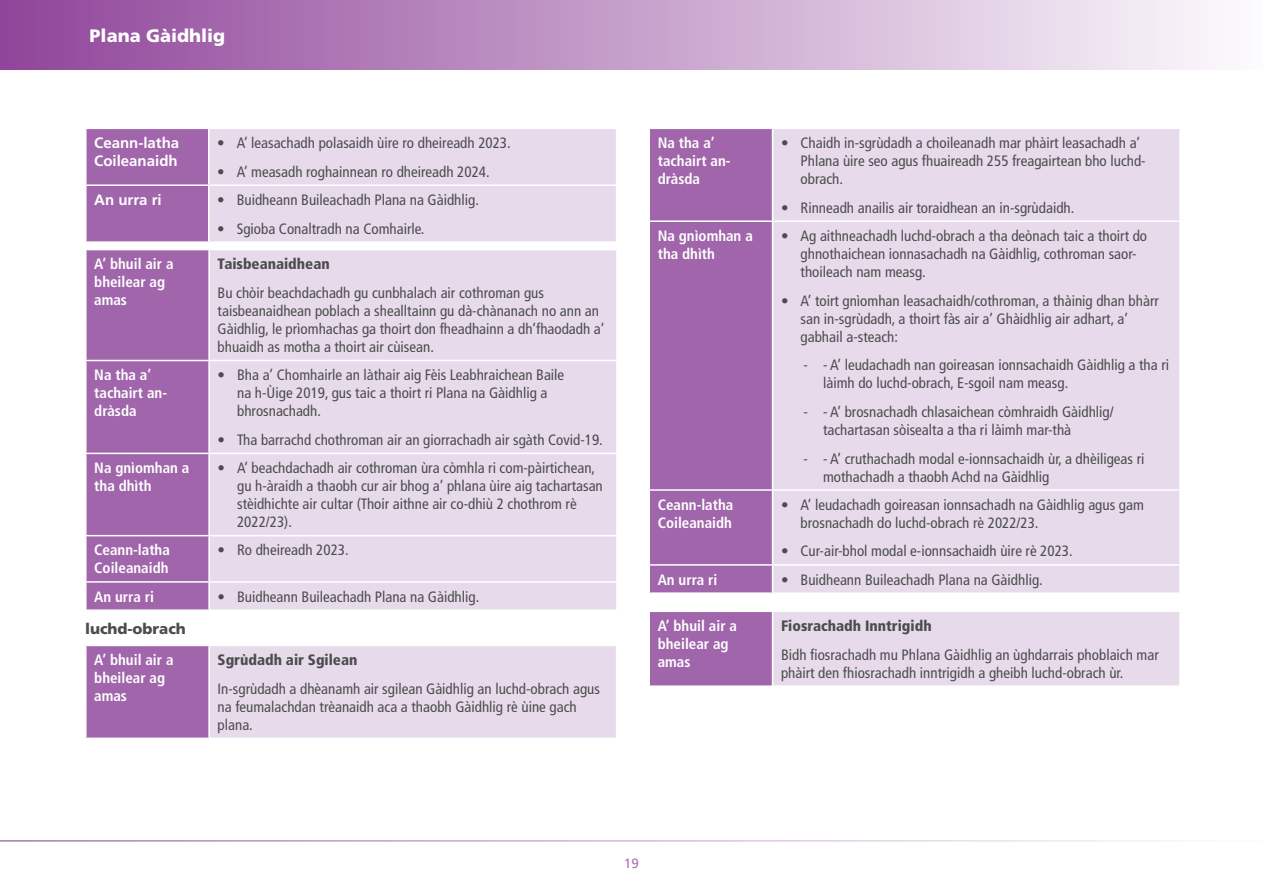
<style>
.page{position:relative;width:1263px;height:893px;background:#fff}
.page>*{position:absolute;margin:0;border:0;box-sizing:border-box;transform-origin:0 0}
.t1{font:900 18px "Frutiger LT Pro";color:#fff}
.Table_text{font:condensed 15px/18px "Frutiger LT Pro";color:#4b4c4d}
.Table_text-2{font:700 condensed 15px/18px "Frutiger LT Pro";color:#fff}
.Table_text-3{font:900 condensed 15px "Frutiger LT Pro";color:#4b4c4d}
.Table_text-4{font:700 15px/18px "Frutiger LT Pro";color:#fff}
.Sub_Heading{font:900 15px "Frutiger LT Pro";color:#4b4c4d}
.t2{font:13.5px "Frutiger LT Pro";color:#a975b2}
</style>
<div class="page">
<div style="left:0;top:0;width:1263px;height:69px;background:linear-gradient(to right,#8f4599,#fdfbfd)"></div>
<hr style="left:0;top:840px;width:1263px;height:1px;background:#8f4499">
<div style="left:87px;top:129px;width:121px;height:112px;background:#a065aa"></div>
<div style="left:209px;top:129px;width:407px;height:112px;background:#e7dbeb"></div>
<hr style="left:209px;top:184px;width:408px;height:2px;background:#fff">
<hr style="left:85px;top:184px;width:124px;height:2px;background:#fff">
<div style="left:87px;top:250px;width:121px;height:359px;background:#a065aa"></div>
<div style="left:210px;top:250px;width:406px;height:359px;background:#e7dbeb"></div>
<hr style="left:209px;top:360px;width:409px;height:1px;background:#fff">
<hr style="left:209px;top:453px;width:409px;height:1px;background:#fff">
<hr style="left:209px;top:535px;width:409px;height:1px;background:#fff">
<hr style="left:209px;top:581px;width:409px;height:2px;background:#fff">
<hr style="left:85px;top:360px;width:124px;height:1px;background:#fff">
<hr style="left:85px;top:453px;width:124px;height:1px;background:#fff">
<hr style="left:85px;top:535px;width:124px;height:1px;background:#fff">
<hr style="left:85px;top:581px;width:124px;height:2px;background:#fff">
<div style="left:86px;top:645px;width:123px;height:93px;background:#a065aa"></div>
<div style="left:209px;top:645px;width:408px;height:93px;background:#e7dbeb"></div>
<hr style="left:85px;top:645px;width:124px;height:1px;background:#fff">
<hr style="left:85px;top:646px;width:2px;height:92px;background:#fff">
<hr style="left:209px;top:645px;width:408px;height:1px;background:#fff">
<hr style="left:208px;top:646px;width:2px;height:92px;background:#fff">
<hr style="left:616px;top:646px;width:1px;height:92px;background:#fff">
<div style="left:650px;top:129px;width:122px;height:463px;background:#a065aa"></div>
<div style="left:773px;top:129px;width:406px;height:463px;background:#e7dbeb"></div>
<hr style="left:648px;top:220px;width:124px;height:2px;background:#fff">
<hr style="left:648px;top:489px;width:124px;height:2px;background:#fff">
<hr style="left:648px;top:564px;width:124px;height:2px;background:#fff">
<hr style="left:772px;top:220px;width:409px;height:2px;background:#fff">
<hr style="left:772px;top:489px;width:409px;height:2px;background:#fff">
<hr style="left:772px;top:564px;width:409px;height:2px;background:#fff">
<div style="left:649px;top:611px;width:123px;height:75px;background:#a065aa"></div>
<div style="left:772px;top:611px;width:408px;height:75px;background:#e7dbeb"></div>
<hr style="left:648px;top:611px;width:124px;height:1px;background:#fff">
<hr style="left:648px;top:612px;width:2px;height:73px;background:#fff">
<hr style="left:648px;top:685px;width:124px;height:2px;background:#fff">
<hr style="left:772px;top:611px;width:409px;height:1px;background:#fff">
<hr style="left:772px;top:612px;width:1px;height:73px;background:#fff">
<hr style="left:1179px;top:612px;width:2px;height:73px;background:#fff">
<hr style="left:772px;top:685px;width:409px;height:2px;background:#fff">
<p class="t1" style="left:90px;top:25px;width:137px">Plana Gàidhlig</p>
<p class="Table_text-4" style="left:94px;top:134px;width:87px">Ceann-latha<br>Coileanaidh</p>
<p class="Table_text" style="left:217px;top:134px;width:295px">• A’ leasachadh polasaidh ùire ro dheireadh 2023.</p>
<p class="Table_text" style="left:217px;top:163px;width:274px">• A’ measadh roghainnean ro dheireadh 2024.</p>
<p class="Table_text-4" style="left:94px;top:191px;width:69px">An urra ri</p>
<p class="Table_text" style="left:217px;top:191px;width:263px">• Buidheann Buileachadh Plana na Gàidhlig.</p>
<p class="Table_text" style="left:217px;top:219px;width:209px">• Sgioba Conaltradh na Comhairle.</p>
<p class="Table_text-2" style="left:94px;top:255px;width:81px">A’ bhuil air a bheilear ag amas</p>
<p class="Table_text-3" style="left:218px;top:255px;width:114px">Taisbeanaidhean</p>
<p class="Table_text" style="left:218px;top:284px;width:388px">Bu chòir beachdachadh gu cunbhalach air cothroman gus taisbeanaidhean poblach a shealltainn gu dà-chànanach no ann an Gàidhlig, le prìomhachas ga thoirt don fheadhainn a dh’fhaodadh a’ bhuaidh as motha a thoirt air cùisean.</p>
<p class="Table_text-2" style="left:94px;top:366px;width:74px">Na tha a’ tachairt an&shy;dràsda</p>
<p class="Table_text" style="left:237px;top:366px;width:329px;text-indent:-20px">• Bha a’ Chomhairle an làthair aig Fèis Leabhraichean Baile na h-Ùige 2019, gus taic a thoirt ri Plana na Gàidhlig a bhrosnachadh.</p>
<p class="Table_text" style="left:218px;top:431px;width:387px">• Tha barrachd chothroman air an giorrachadh air sgàth Covid-19.</p>
<p class="Table_text-2" style="left:94px;top:459px;width:97px">Na gnìomhan a tha dhìth</p>
<p class="Table_text" style="left:237px;top:459px;width:367px;text-indent:-20px">• A’ beachdachadh air cothroman ùra còmhla ri com-pàirtichean, gu h-àraidh a thaobh cur air bhog a’ phlana ùire aig tachartasan stèidhichte air cultar (Thoir aithne air co-dhiù 2 chothrom rè 2022/23).</p>
<p class="Table_text-2" style="left:94px;top:541px;width:77px">Ceann-latha<br>Coileanaidh</p>
<p class="Table_text" style="left:218px;top:541px;width:133px">• Ro dheireadh 2023.</p>
<p class="Table_text-2" style="left:94px;top:587px;width:61px">An urra ri</p>
<p class="Table_text" style="left:218px;top:588px;width:263px">• Buidheann Buileachadh Plana na Gàidhlig.</p>
<h2 class="Sub_Heading" style="left:85px;top:620px;width:102px">luchd-obrach</h2>
<p class="Table_text-2" style="left:94px;top:651px;width:81px">A’ bhuil air a bheilear ag amas</p>
<p class="Table_text-3" style="left:218px;top:651px;width:141px">Sgrùdadh air Sgilean</p>
<p class="Table_text" style="left:218px;top:680px;width:384px">In-sgrùdadh a dhèanamh air sgilean Gàidhlig an luchd-obrach agus na feumalachdan trèanaidh aca a thaobh Gàidhlig rè ùine gach plana.</p>
<p class="Table_text-2" style="left:658px;top:134px;width:74px">Na tha a’ tachairt an&shy;dràsda</p>
<p class="Table_text" style="left:800px;top:134px;width:347px;text-indent:-20px">• Chaidh in-sgrùdadh a choileanadh mar phàirt leasachadh a’<br>Phlana ùire seo agus fhuaireadh 255 freagairtean bho luchd&shy;obrach.</p>
<p class="Table_text" style="left:781px;top:199px;width:295px">• Rinneadh anailis air toraidhean an in-sgrùdaidh.</p>
<p class="Table_text-2" style="left:658px;top:227px;width:97px">Na gnìomhan a tha dhìth</p>
<p class="Table_text" style="left:800px;top:227px;width:348px;text-indent:-20px">• Ag aithneachadh luchd-obrach a tha deònach taic a thoirt do ghnothaichean ionnasachadh na Gàidhlig, cothroman saor&shy;thoileach nam measg.</p>
<p class="Table_text" style="left:800px;top:291px;width:360px;text-indent:-20px">• A’ toirt gnìomhan leasachaidh/cothroman, a thàinig dhan bhàrr san in-sgrùdadh, a thoirt fàs air a’ Ghàidhlig air adhart, a’ gabhail a-steach:</p>
<p class="Table_text" style="left:823px;top:356px;width:348px;text-indent:-20px">- - A’ leudachadh nan goireasan ionnsachaidh Gàidhlig a tha ri làimh do luchd-obrach, E-sgoil nam measg.</p>
<p class="Table_text" style="left:823px;top:403px;width:292px;text-indent:-20px">- - A’ brosnachadh chlasaichean còmhraidh Gàidhlig/ tachartasan sòisealta a tha ri làimh mar-thà</p>
<p class="Table_text" style="left:823px;top:449px;width:323px;text-indent:-20px">- - A’ cruthachadh modal e-ionnsachaidh ùr, a dhèiligeas ri mothachadh a thaobh Achd na Gàidhlig</p>
<p class="Table_text-2" style="left:658px;top:496px;width:77px">Ceann-latha<br>Coileanaidh</p>
<p class="Table_text" style="left:800px;top:496px;width:345px;text-indent:-20px">• A’ leudachadh goireasan ionnsachadh na Gàidhlig agus gam brosnachadh do luchd-obrach rè 2022/23.</p>
<p class="Table_text" style="left:781px;top:542px;width:293px">• Cur-air-bhol modal e-ionnsachaidh ùire rè 2023.</p>
<p class="Table_text-2" style="left:658px;top:570px;width:61px">An urra ri</p>
<p class="Table_text" style="left:781px;top:571px;width:263px">• Buidheann Buileachadh Plana na Gàidhlig.</p>
<p class="Table_text-2" style="left:658px;top:617px;width:81px">A’ bhuil air a bheilear ag amas</p>
<p class="Table_text-3" style="left:781px;top:617px;width:152px">Fiosrachadh Inntrigidh</p>
<p class="Table_text" style="left:781px;top:646px;width:379px">Bidh fiosrachadh mu Phlana Gàidhlig an ùghdarrais phoblaich mar phàirt den fhiosrachadh inntrigidh a gheibh luchd-obrach ùr.</p>
<p class="t2" style="left:624px;top:855px;width:17px">19</p>
</div>
